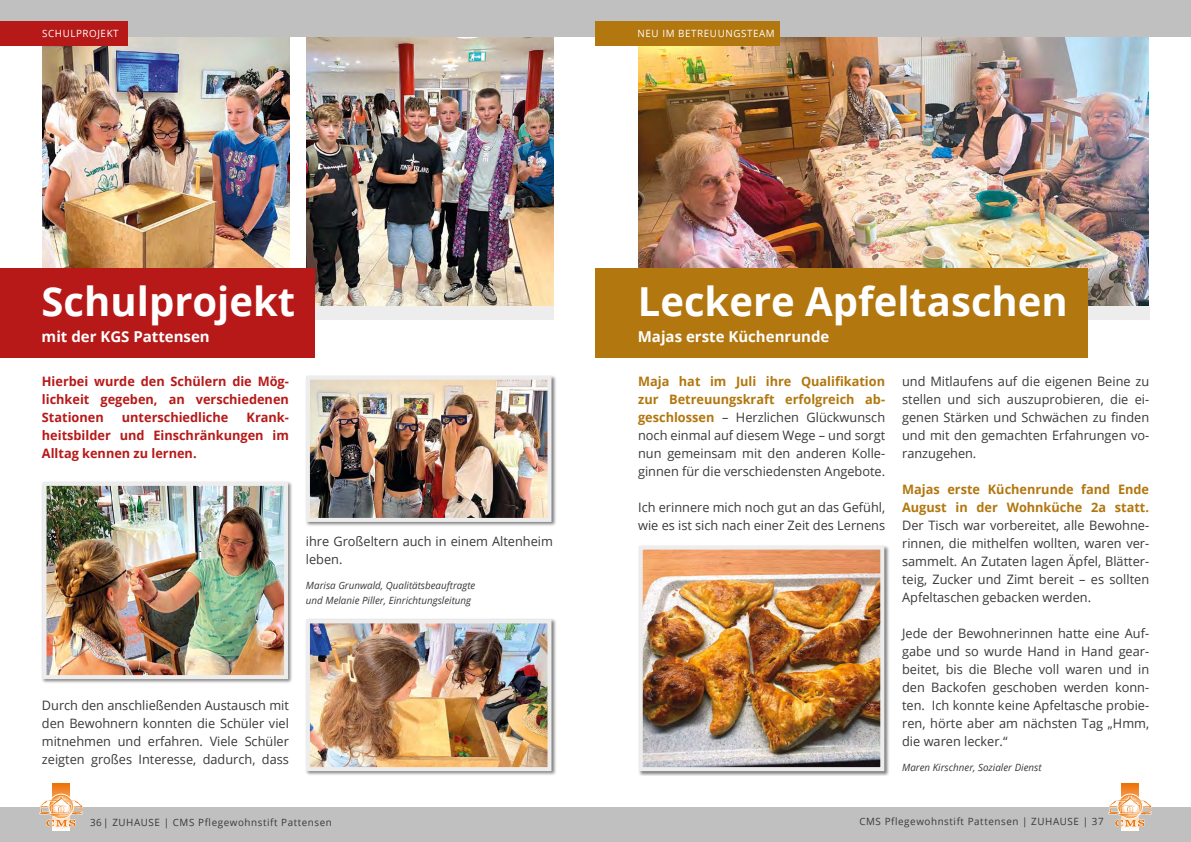
<style>
.page{position:relative;width:1191px;height:842px;background:#fff}
.page>*{position:absolute;margin:0;border:0;box-sizing:border-box;transform-origin:0 0}
.t1{font:700 40px "Open Sans";color:#fff}
.t2{font:700 15px "Open Sans";color:#fff}
.t3{font:13px/18px "Open Sans";color:#3a3938;text-align:justify}
.t4{font:700 13px/18px "Open Sans";color:#b71918;text-align:justify}
.t5{font:700 13px/18px "Open Sans";color:#b2770e}
.t6{font:italic 10px/15px "Open Sans";color:#3a3938}
.t7{font:10px "Open Sans";letter-spacing:.06em;color:#3a3938}
.t8{font:10px "Open Sans";letter-spacing:.06em;color:#fff}
.s1{font-weight:700;color:#b2770e}
</style>
<div class="page">
<div style="left:0;top:807px;width:1191px;height:35px;background:#c1c0c0"></div>
<img style="left:42px;top:36px;width:247px;height:232px">
<img style="left:306px;top:36px;width:247px;height:271px">
<img style="left:638px;top:36px;width:510px;height:271px">
<svg style="left:53px;top:784px;width:17px;height:46px"></svg>
<div style="left:49px;top:794px;width:25px;height:25px;border:1px solid #fff;border-radius:50%"></div>
<svg style="left:39px;top:796px;width:44px;height:31px"></svg>
<div style="left:0;top:0;width:1191px;height:36px;background:#c1c0c0"></div>
<svg style="left:1121px;top:784px;width:18px;height:46px"></svg>
<div style="left:1117px;top:794px;width:25px;height:25px;border:1px solid #fff;border-radius:50%"></div>
<svg style="left:1108px;top:796px;width:44px;height:31px"></svg>
<div style="left:0;top:21px;width:128px;height:25px;background:#b71918"></div>
<div style="left:595px;top:21px;width:185px;height:25px;background:#b2770e"></div>
<div style="left:597px;top:307px;width:552px;height:13px;background:#eeeded"></div>
<div style="left:595px;top:268px;width:493px;height:90px;background:#b2770e"></div>
<div style="left:42px;top:481px;width:251px;height:203px;background:#000;opacity:.5"></div>
<img style="left:48px;top:487px;width:235px;height:187px">
<div style="left:43px;top:482px;width:245px;height:197px;border:4px solid #eeeded"></div>
<div style="left:1px;top:307px;width:552px;height:13px;background:#eeeded"></div>
<div style="left:0;top:268px;width:315px;height:90px;background:#b71918"></div>
<div style="left:305px;top:375px;width:251px;height:152px;background:#000;opacity:.5"></div>
<img style="left:311px;top:381px;width:235px;height:136px">
<div style="left:306px;top:376px;width:245px;height:146px;border:4px solid #eeeded"></div>
<div style="left:305px;top:618px;width:251px;height:158px;background:#000;opacity:.5"></div>
<img style="left:311px;top:624px;width:235px;height:142px">
<div style="left:306px;top:619px;width:245px;height:152px;border:4px solid #eeeded"></div>
<div style="left:638px;top:545px;width:251px;height:231px;background:#000;opacity:.5"></div>
<img style="left:644px;top:551px;width:235px;height:215px">
<div style="left:639px;top:546px;width:245px;height:225px;border:4px solid #eeeded"></div>
<p class="t8" style="left:42px;top:27px;width:78px">SCHULPROJEKT</p>
<p class="t8" style="left:637px;top:27px;width:139px">NEU IM BETREUUNGSTEAM</p>
<h1 class="t1" style="left:42px;top:273px;width:255px">Schulprojekt</h1>
<p class="t2" style="left:42px;top:326px;width:170px">mit der KGS Pattensen</p>
<p class="t4" style="left:42px;top:372px;width:248px">Hierbei wurde den Schülern die Mög&shy;lichkeit gegeben, an verschiedenen Stationen</p>
<p class="t4" style="left:42px;top:408px;width:248px;text-indent:205px">Krank&shy;heitsbilder und Einschränkungen im Alltag kennen zu lernen.</p>
<p class="t4" style="left:122px;top:408px;width:108px">unterschiedliche</p>
<p class="t3" style="left:306px;top:532px;width:248px">ihre Großeltern auch in einem Altenheim leben.</p>
<p class="t6" style="left:306px;top:578px;width:171px">Marisa Grunwald, Qualitätsbeauftragte und Melanie Piller, Einrichtungsleitung</p>
<p class="t3" style="left:42px;top:696px;width:248px">Durch den anschließenden Austausch mit den Bewohnern konnten die Schüler viel mitnehmen und erfahren. Viele Schüler zeigten großes Interesse, dadurch, dass</p>
<h1 class="t1" style="left:638px;top:273px;width:431px">Leckere Apfeltaschen</h1>
<p class="t2" style="left:638px;top:326px;width:193px">Majas erste Küchenrunde</p>
<p class="t3" style="left:638px;top:372px;width:248px"><span class="s1">Maja hat im Juli ihre Qualifikation zur Betreuungskraft erfolgreich ab&shy;geschlossen</span> – Herzlichen Glückwunsch noch einmal auf diesem Wege – und sorgt nun gemeinsam mit den anderen Kolle&shy;ginnen für die verschiedensten Angebote.</p>
<p class="t3" style="left:638px;top:498px;width:248px">Ich erinnere mich noch gut an das Gefühl, wie es ist sich nach einer Zeit des Lernens</p>
<p class="t3" style="left:902px;top:372px;width:248px">und Mitlaufens auf die eigenen Beine zu stellen und sich auszuprobieren, die ei&shy;genen Stärken und Schwächen zu finden und mit den gemachten Erfahrungen vo&shy;ranzugehen.</p>
<p class="t5" style="left:902px;top:480px;width:248px">Majas erste Küchenrunde fand Ende<br>August in der Wohnküche 2a statt.</p>
<p class="t3" style="left:902px;top:516px;width:248px">Der Tisch war vorbereitet, alle Bewohne&shy;rinnen, die mithelfen wollten, waren ver&shy;sammelt. An Zutaten lagen Äpfel, Blätter&shy;teig, Zucker und Zimt bereit – es sollten Apfeltaschen gebacken werden.</p>
<p class="t3" style="left:902px;top:624px;width:248px">Jede der Bewohnerinnen hatte eine Auf&shy;gabe und so wurde Hand in Hand gear&shy;beitet, bis die Bleche voll waren und in den Backofen geschoben werden konn&shy;ten. Ich konnte keine Apfeltasche probie&shy;ren, hörte aber am nächsten Tag „Hmm, die waren lecker.“</p>
<p class="t6" style="left:902px;top:759px;width:141px">Maren Kirschner, Sozialer Dienst</p>
<p class="t7" style="left:90px;top:815px;width:243px">36| ZUHAUSE | CMS Pflegewohnstift Pattensen</p>
<p class="t7" style="left:859px;top:814px;width:246px">CMS Pflegewohnstift Pattensen | ZUHAUSE | 37</p>
</div>
